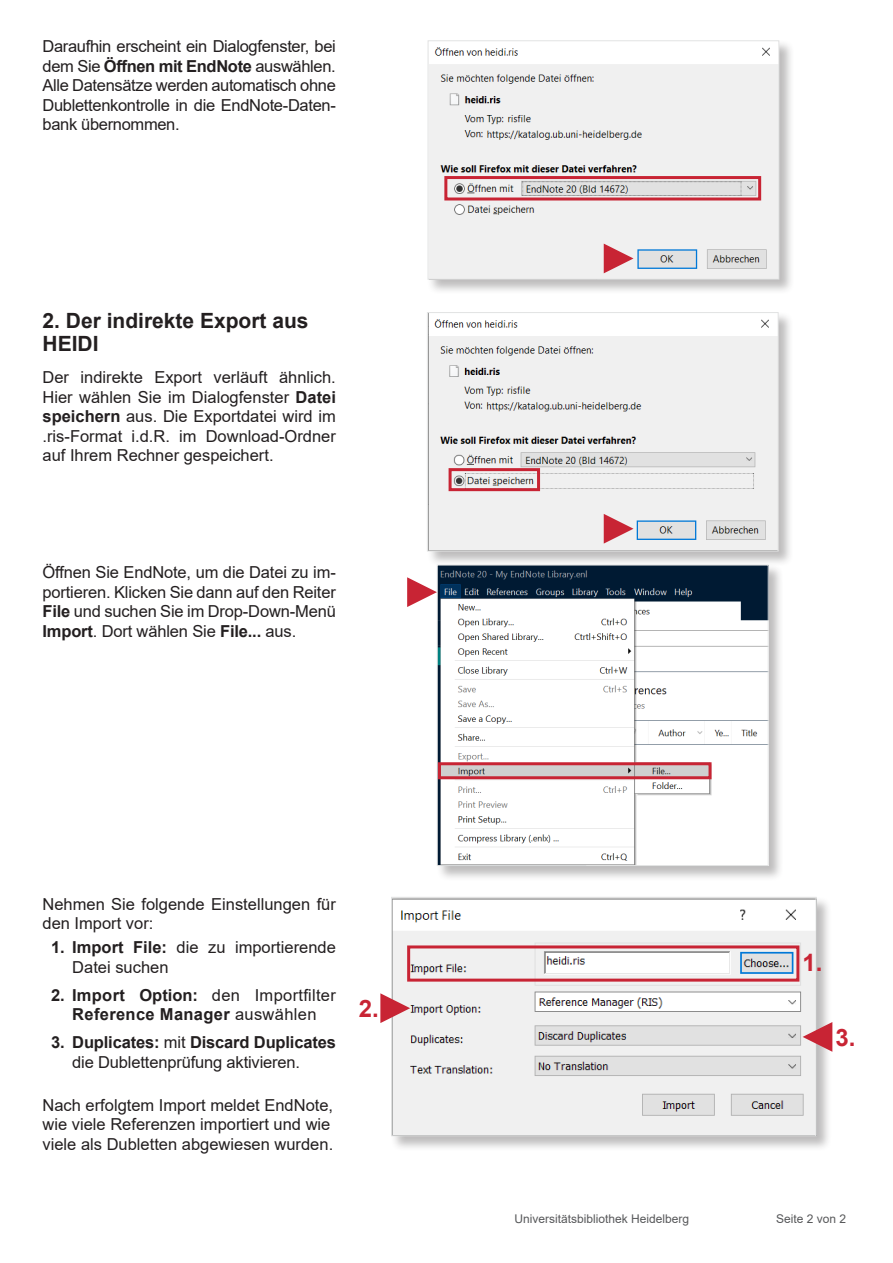
<style>
.page{position:relative;width:893px;height:1263px;background:#fff}
.page>*{position:absolute;margin:0;border:0;box-sizing:border-box;transform-origin:0 0}
.Handout_UB_Fußzeile{font:700 24px "Arial";color:#c82434}
.Handout_UB_Überschri{font:700 21px/22.5px "Arial";color:#231f20}
.Handout_UB_Fließtext{font:16.5px/19.5px "Arial";color:#231f20}
.t1{font:700 16.5px/19.5px "Arial";letter-spacing:.02em;color:#231f20;text-align:center}
.Handout_UB_Fußzeile-2{font:12px "Arial";color:#57585a}
.s1{font-weight:700}
.s2{font-weight:400}
</style>
<div class="page">
<div style="left:426px;top:311px;width:368px;height:256px;background:#231f20;opacity:.3"></div>
<img style="left:429px;top:314px;width:347px;height:235px">
<div style="left:427px;top:312px;width:351px;height:239px;border:1px solid #e2e3e3"></div>
<div style="left:427px;top:39px;width:367px;height:256px;background:#231f20;opacity:.3"></div>
<img style="left:430px;top:42px;width:347px;height:236px">
<div style="left:428px;top:40px;width:351px;height:240px;border:1px solid #e2e3e3"></div>
<div style="left:436px;top:564px;width:348px;height:317px;background:#231f20;opacity:.3"></div>
<img style="left:439px;top:567px;width:328px;height:297px">
<div style="left:437px;top:565px;width:332px;height:301px;border:1px solid #e2e3e3"></div>
<div style="left:449px;top:468px;width:91px;height:23px;border:3px solid #c82434"></div>
<div style="left:444px;top:176px;width:317px;height:24px;border:3px solid #c82434"></div>
<svg style="left:604px;top:244px;width:29px;height:29px"></svg>
<div style="left:438px;top:762px;width:273px;height:17px;border:3px solid #c82434"></div>
<svg style="left:407px;top:577px;width:30px;height:30px"></svg>
<svg style="left:604px;top:514px;width:29px;height:30px"></svg>
<div style="left:390px;top:896px;width:442px;height:255px;background:#231f20;opacity:.3"></div>
<img style="left:393px;top:899px;width:421px;height:235px">
<div style="left:391px;top:897px;width:425px;height:239px;border:1px solid #e2e3e3"></div>
<div style="left:407px;top:945px;width:392px;height:36px;border:3px solid #c82434"></div>
<svg style="left:380px;top:993px;width:30px;height:30px"></svg>
<svg style="left:803px;top:1022px;width:29px;height:30px"></svg>
<p class="Handout_UB_Fließtext" style="left:43px;top:37px;width:295px;text-align:justify">Daraufhin erscheint ein Dialogfenster, bei dem Sie <span class="s1">Öffnen mit EndNote</span> auswählen.<br>Alle Datensätze werden automatisch ohne Dublettenkontrolle in die EndNote-Daten&shy;bank übernommen.</p>
<p class="Handout_UB_Überschri" style="left:43px;top:310px;width:268px">2. Der indirekte Export aus<br>HEIDI</p>
<p class="Handout_UB_Fließtext" style="left:43px;top:368px;width:295px;text-align:justify">Der indirekte Export verläuft ähnlich.<br>Hier wählen Sie im Dialogfenster <span class="s1">Datei speichern</span> aus. Die Exportdatei wird im .ris-Format i.d.R. im Download-Ordner auf Ihrem Rechner gespeichert.</p>
<p class="Handout_UB_Fließtext" style="left:43px;top:563px;width:295px;text-align:justify">Öffnen Sie EndNote, um die Datei zu im&shy;portieren. Klicken Sie dann auf den Reiter <span class="s1">File</span> und suchen Sie im Drop-Down-Menü <span class="s1">Import</span>. Dort wählen Sie <span class="s1">File...</span> aus.</p>
<p class="Handout_UB_Fließtext" style="left:43px;top:894px;width:295px">Nehmen Sie folgende Einstellungen für den Import vor:</p>
<p class="Handout_UB_Fließtext" style="left:72px;top:937px;width:265px;text-indent:-21px"><span class="s1">1. Import File:</span> die zu importierende<br>Datei suchen</p>
<p class="t1" style="left:51px;top:985px;width:286px">2. Import Option: <span class="s2">den Importfilter<br></span>Reference Manager <span class="s2">auswählen</span></p>
<p class="Handout_UB_Fließtext" style="left:72px;top:1032px;width:265px;text-indent:-21px"><span class="s1">3. Duplicates:</span> mit <span class="s1">Discard Duplicates </span>die Dublettenprüfung aktivieren.</p>
<p class="Handout_UB_Fließtext" style="left:43px;top:1095px;width:292px">Nach erfolgtem Import meldet EndNote, wie viele Referenzen importiert und wie viele als Dubletten abgewiesen wurden.</p>
<p class="Handout_UB_Fußzeile" style="left:359px;top:991px;width:22px">2.</p>
<p class="Handout_UB_Fußzeile" style="left:803px;top:945px;width:22px">1.</p>
<p class="Handout_UB_Fußzeile" style="left:836px;top:1020px;width:22px">3.</p>
<p class="Handout_UB_Fußzeile-2" style="left:514px;top:1210px;width:176px">Universitätsbibliothek Heidelberg</p>
<p class="Handout_UB_Fußzeile-2" style="left:776px;top:1210px;width:72px">Seite 2 von 2</p>
</div>
